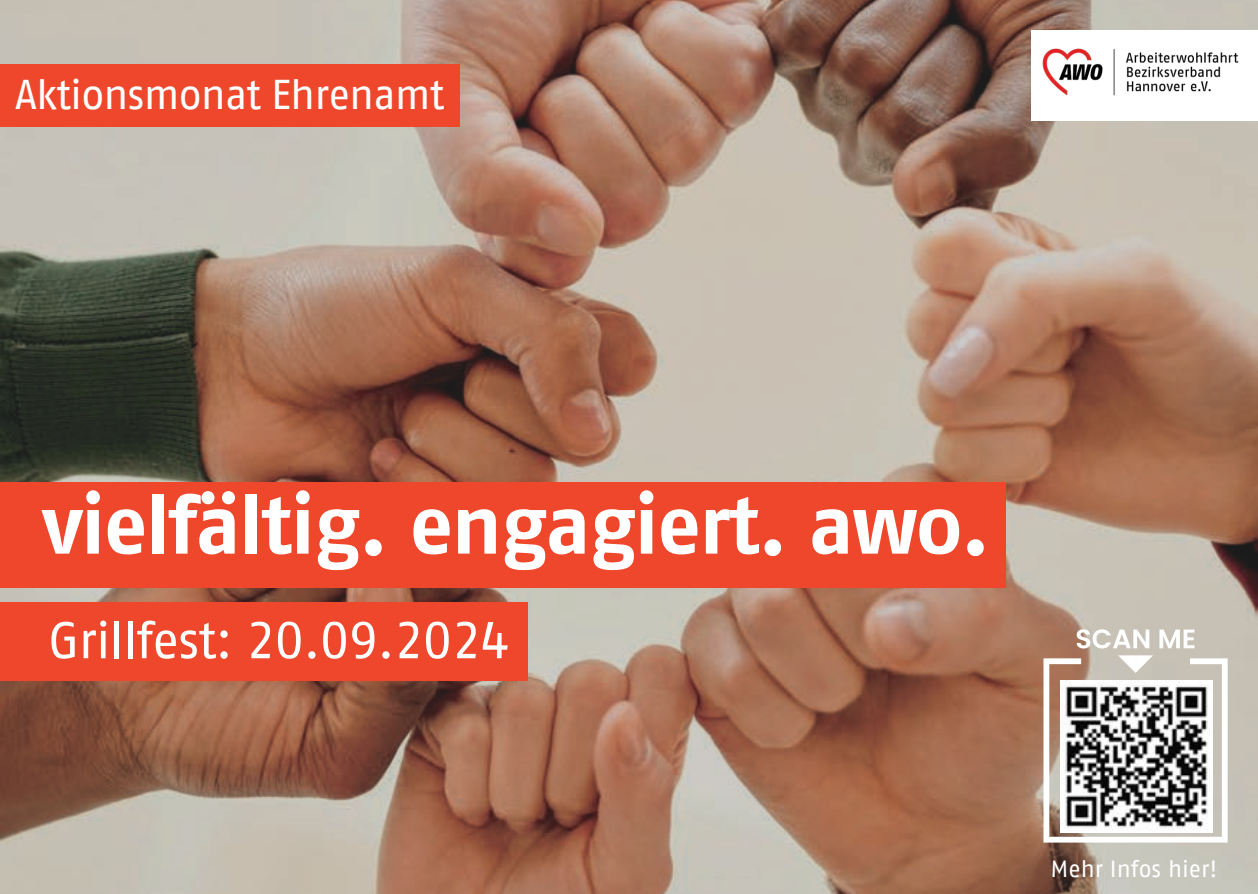
<style>
.page{position:relative;width:1258px;height:894px;background:#fff}
.page>*{position:absolute;margin:0;border:0;box-sizing:border-box;transform-origin:0 0}
.t1{font:700 82.2px "AWO Fago Office";letter-spacing:-.02em;color:#fff}
.t2{font:51.6px "AWO Fago Office";letter-spacing:-.02em;color:#fff}
.t3{font:41.4px "AWO Fago Office";letter-spacing:-.02em;color:#fff}
.t4{font:23.4px "AWO Fago Office";color:#fff}
</style>
<div class="page">
<img style="left:0;top:0;width:1258px;height:893px">
<div style="left:0;top:482px;width:1005px;height:105px;background:#ef472b"></div>
<svg style="left:1076px;top:629px;width:73px;height:19px"></svg>
<svg style="left:1159px;top:629px;width:35px;height:19px"></svg>
<svg style="left:1043px;top:655px;width:184px;height:187px"></svg>
<img style="left:1061px;top:680px;width:151px;height:152px">
<div style="left:0;top:602px;width:527px;height:79px;background:#ef472b"></div>
<div style="left:1031px;top:30px;width:227px;height:90px;background:#fff"></div>
<img style="left:1042px;top:48px;width:197px;height:48px">
<div style="left:0;top:64px;width:460px;height:63px;background:#ef472b"></div>
<p class="t3" style="left:15px;top:71px;width:431px">Aktionsmonat Ehrenamt</p>
<h1 class="t1" style="left:42px;top:487px;width:949px">vielfältig. engagiert. awo.</h1>
<h2 class="t2" style="left:48px;top:610px;width:463px">Grillfest: 20.09.2024</h2>
<h3 class="t4" style="left:1050px;top:855px;width:169px">Mehr Infos hier!</h3>
</div>
